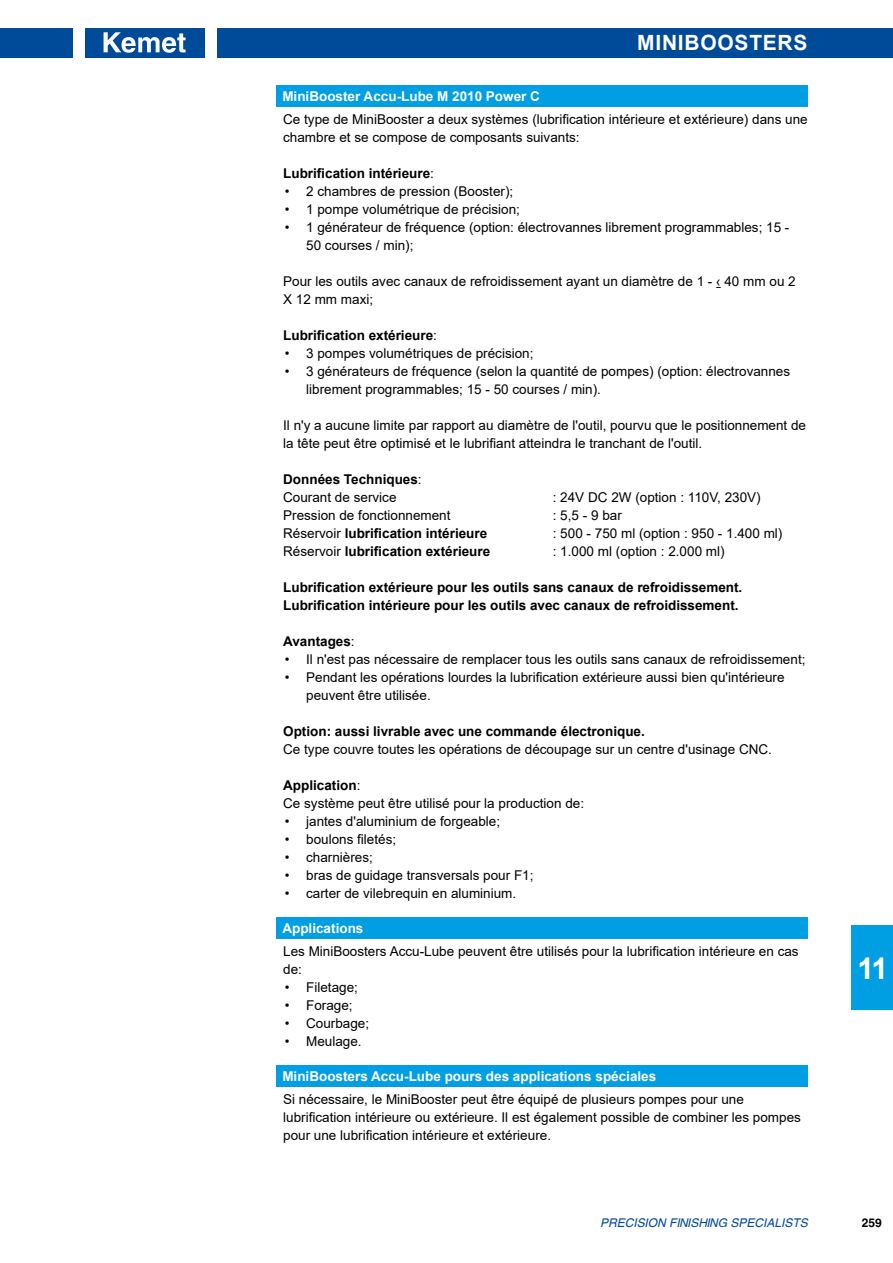
<style>
.page{position:relative;width:893px;height:1263px;background:#fff}
.page>*{position:absolute;margin:0;border:0;box-sizing:border-box;transform-origin:0 0}
.t1{font:700 30px "Arial";color:#fff}
.t2{font:700 21px "Arial";letter-spacing:.035em;color:#fff}
.t3{font:13.5px/18px "Arial";color:#000}
.t4{font:700 13.5px/18px "Arial";color:#000}
.t5{font:700 13.5px "Arial";color:#fff}
.t6{font:italic 12px "Swansea";color:#004a9a}
.t7{font:700 12px "Swansea";color:#000}
.s1{font-weight:400}
.s2{font-weight:700}
</style>
<div class="page">
<div style="left:852px;top:926px;width:41px;height:84px;background:#009fe3"></div>
<div style="left:217px;top:28px;width:676px;height:29px;background:#004a9a"></div>
<div style="left:0;top:28px;width:72px;height:29px;background:#004a9a"></div>
<div style="left:85px;top:28px;width:119px;height:29px;background:#004a9a"></div>
<svg style="left:104px;top:32px;width:82px;height:21px"></svg>
<div style="left:276px;top:85px;width:532px;height:22px;background:#009fe3"></div>
<div style="left:276px;top:917px;width:532px;height:22px;background:#009fe3"></div>
<div style="left:276px;top:1065px;width:532px;height:22px;background:#009fe3"></div>
<h2 class="t2" style="left:637px;top:28px;width:172px">MiniBoosters</h2>
<p class="t5" style="left:282px;top:87px;width:259px">MiniBooster Accu-Lube M 2010 Power C</p>
<p class="t3" style="left:283px;top:110px;width:526px">Ce type de MiniBooster a deux systèmes (lubrification intérieure et extérieure) dans une chambre et se compose de composants suivants:</p>
<p class="t4" style="left:283px;top:164px;width:152px">Lubrification intérieure<span class="s1">:</span></p>
<p class="t3" style="left:285px;top:182px;width:230px">• 2 chambres de pression (Booster);</p>
<p class="t3" style="left:285px;top:200px;width:237px">• 1 pompe volumétrique de précision;</p>
<p class="t3" style="left:306px;top:218px;width:485px;text-indent:-21px">• 1 générateur de fréquence (option: électrovannes librement programmables; 15 -<br>50 courses / min);</p>
<p class="t3" style="left:283px;top:272px;width:514px">Pour les outils avec canaux de refroidissement ayant un diamètre de 1 - ‹ 40 mm ou 2<br>X 12 mm maxi;</p>
<p class="t4" style="left:283px;top:326px;width:155px">Lubrification extérieure<span class="s1">:</span></p>
<p class="t3" style="left:285px;top:344px;width:250px">• 3 pompes volumétriques de précision;</p>
<p class="t3" style="left:306px;top:362px;width:486px;text-indent:-21px">• 3 générateurs de fréquence (selon la quantité de pompes) (option: électrovannes librement programmables; 15 - 50 courses / min).</p>
<p class="t3" style="left:283px;top:416px;width:524px">Il n'y a aucune limite par rapport au diamètre de l'outil, pourvu que le positionnement de la tête peut être optimisé et le lubrifiant atteindra le tranchant de l'outil.</p>
<p class="t4" style="left:283px;top:470px;width:140px">Données Techniques<span class="s1">:<br>Courant de service</span></p>
<p class="t3" style="left:553px;top:488px;width:209px">: 24V DC 2W (option : 110V, 230V)</p>
<p class="t3" style="left:283px;top:506px;width:169px">Pression de fonctionnement</p>
<p class="t3" style="left:553px;top:506px;width:71px">: 5,5 - 9 bar</p>
<p class="t4" style="left:283px;top:524px;width:206px"><span class="s1">Réservoir</span> lubrification intérieure</p>
<p class="t3" style="left:553px;top:524px;width:231px">: 500 - 750 ml (option : 950 - 1.400 ml)</p>
<p class="t4" style="left:283px;top:542px;width:209px"><span class="s1">Réservoir</span> lubrification extérieure</p>
<p class="t3" style="left:553px;top:542px;width:173px">: 1.000 ml (option : 2.000 ml)</p>
<p class="t4" style="left:283px;top:578px;width:461px">Lubrification extérieure pour les outils sans canaux de refroidissement.<br>Lubrification intérieure pour les outils avec canaux de refroidissement.</p>
<p class="t4" style="left:283px;top:632px;width:73px">Avantages<span class="s1">:</span></p>
<p class="t3" style="left:285px;top:650px;width:522px">• Il n'est pas nécessaire de remplacer tous les outils sans canaux de refroidissement;</p>
<p class="t3" style="left:306px;top:668px;width:480px;text-indent:-21px">• Pendant les opérations lourdes la lubrification extérieure aussi bien qu'intérieure peuvent être utilisée.</p>
<p class="t4" style="left:283px;top:722px;width:363px">Option: aussi livrable avec une commande électronique.</p>
<p class="t3" style="left:283px;top:740px;width:490px">Ce type couvre toutes les opérations de découpage sur un centre d'usinage CNC.</p>
<p class="t3" style="left:283px;top:776px;width:302px"><span class="s2">Application</span>:<br>Ce système peut être utilisé pour la production de:</p>
<p class="t3" style="left:285px;top:812px;width:217px">• jantes d'aluminium de forgeable;</p>
<p class="t3" style="left:285px;top:830px;width:113px">• boulons filetés;</p>
<p class="t3" style="left:285px;top:848px;width:90px">• charnières;</p>
<p class="t3" style="left:285px;top:866px;width:250px">• bras de guidage transversals pour F1;</p>
<p class="t3" style="left:285px;top:884px;width:233px">• carter de vilebrequin en aluminium.</p>
<p class="t5" style="left:282px;top:919px;width:83px">Applications</p>
<p class="t3" style="left:283px;top:942px;width:517px">Les MiniBoosters Accu-Lube peuvent être utilisés pour la lubrification intérieure en cas de:</p>
<p class="t3" style="left:285px;top:978px;width:75px">• Filetage;</p>
<p class="t3" style="left:285px;top:996px;width:69px">• Forage;</p>
<p class="t3" style="left:285px;top:1014px;width:86px">• Courbage;</p>
<p class="t3" style="left:285px;top:1032px;width:78px">• Meulage.</p>
<p class="t5" style="left:282px;top:1067px;width:375px">MiniBoosters Accu-Lube pours des applications spéciales</p>
<p class="t3" style="left:283px;top:1090px;width:519px">Si nécessaire, le MiniBooster peut être équipé de plusieurs pompes pour une lubrification intérieure ou extérieure. Il est également possible de combiner les pompes pour une lubrification intérieure et extérieure.</p>
<h1 class="t1" style="left:857px;top:947px;width:32px">11</h1>
<p class="t6" style="left:600px;top:1216px;width:209px">PRECISION FINISHING SPECIALISTS</p>
<p class="t7" style="left:862px;top:1215px;width:22px">259</p>
</div>
